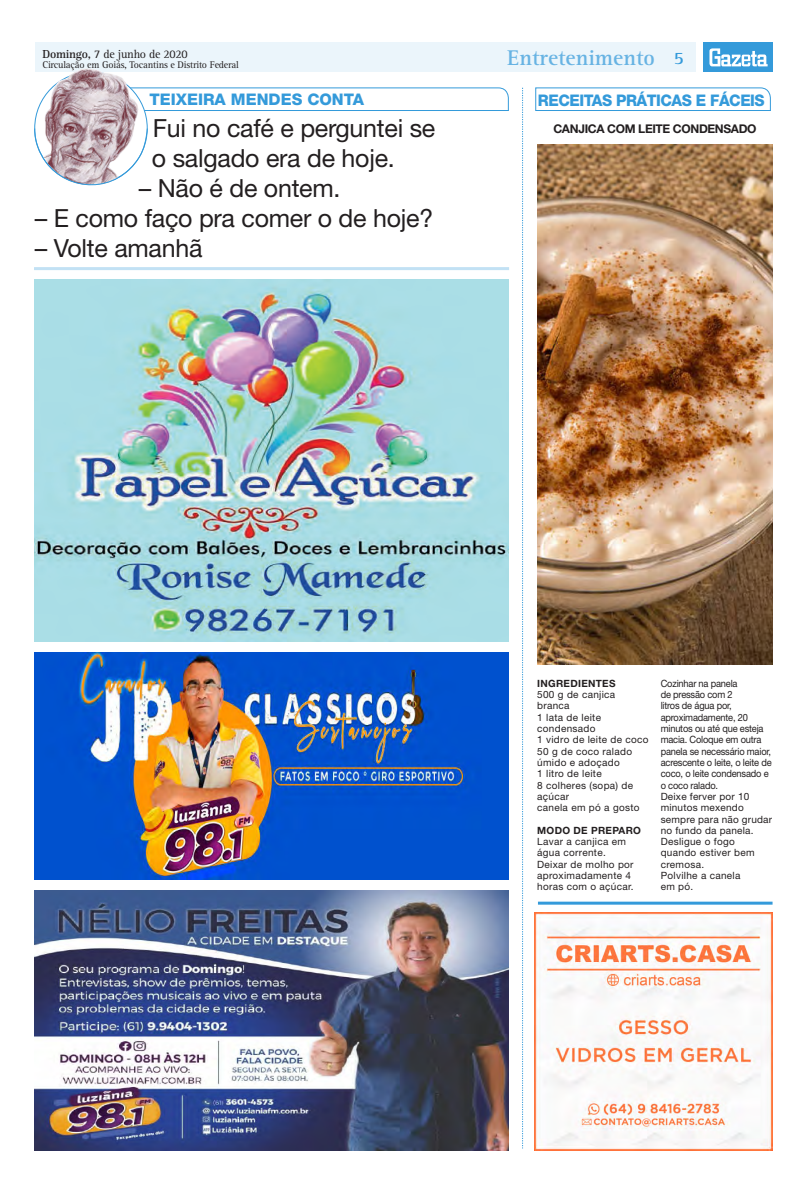
<style>
.page{position:relative;width:808px;height:1191px;background:#fff}
.page>*{position:absolute;margin:0;border:0;box-sizing:border-box;transform-origin:0 0}
.txt_colunas{font:25px "Helvetica Neue";letter-spacing:-.01em;color:#231f20}
.t1{font:700 22px "Rotis Serif";color:#67b3e3}
.t2{font:700 18px "Rotis Serif";color:#349ada}
.Coluna_nome{font:800 16px "Helvetica Neue";letter-spacing:-.03em;color:#349ada;scale:.95 1}
.Coluna_nome-2{font:800 16px "Helvetica Neue";color:#349ada}
.Intertítulo{font:700 12px "Helvetica Neue";letter-spacing:-.03em;color:#231f20}
.t3{font:12px "Rotis Serif";letter-spacing:-.02em;color:#231f20}
.txt_colunas-2{font:10px/11.3px "Helvetica Neue";letter-spacing:.02em;color:#231f20}
.txt_colunas-3{font:10px/11.3px "Helvetica Neue";letter-spacing:-.02em;color:#231f20;scale:.93 1}
.t4{font:10px "Rotis Serif";letter-spacing:-.02em;color:#231f20}
.Intertítulo-2{font:700 10px "Helvetica Neue";letter-spacing:.03em;color:#231f20}
.s1{font-weight:700}
</style>
<div class="page">
<div style="left:35px;top:43px;width:661px;height:29px;background:#ebf5fb"></div>
<div style="left:703px;top:43px;width:69px;height:29px;background:#349ada"></div>
<svg style="left:709px;top:48px;width:59px;height:18px"></svg>
<svg style="left:522px;top:88px;width:1px;height:1060px"></svg>
<svg style="left:141px;top:88px;width:368px;height:23px"></svg>
<hr style="left:34px;top:267px;width:475px;height:3px;background:#c2e1f4">
<img style="left:41px;top:68px;width:100px;height:60px">
<svg style="left:34px;top:128px;width:114px;height:58px"></svg>
<hr style="left:538px;top:901px;width:234px;height:3px;background:#349ada">
<img style="left:35px;top:280px;width:473px;height:361px">
<img style="left:35px;top:890px;width:473px;height:260px">
<svg style="left:535px;top:88px;width:236px;height:23px"></svg>
<img style="left:35px;top:653px;width:473px;height:226px">
<img style="left:535px;top:912px;width:237px;height:238px">
<img style="left:538px;top:144px;width:234px;height:520px">
<p class="t3" style="left:43px;top:47px;width:147px"><span class="s1">Domingo,</span> 7 de junho de 2020</p>
<p class="t4" style="left:43px;top:59px;width:198px">Circulação em Goiás, Tocantins e Distrito Federal</p>
<p class="t1" style="left:507px;top:45px;width:149px">Entretenimento</p>
<p class="t2" style="left:674px;top:48px;width:12px">5</p>
<p class="Coluna_nome-2" style="left:149px;top:90px;width:216px">TEIXEIRA MENDES CONTA</p>
<p class="Coluna_nome" style="left:538px;top:90px;width:240px">RECEITAS PRÁTICAS E FÁCEIS</p>
<p class="txt_colunas" style="left:153px;top:113px;width:284px">Fui no café e perguntei se</p>
<p class="txt_colunas" style="left:152px;top:143px;width:244px">o salgado era de hoje.</p>
<p class="txt_colunas" style="left:139px;top:173px;width:203px">– Não é de ontem.</p>
<p class="txt_colunas" style="left:35px;top:203px;width:400px">– E como faço pra comer o de hoje?</p>
<p class="txt_colunas" style="left:35px;top:233px;width:169px">– Volte amanhã</p>
<p class="Intertítulo" style="left:553px;top:121px;width:205px">CANJICA COM LEITE CONDENSADO</p>
<p class="Intertítulo-2" style="left:537px;top:677px;width:80px">INGREDIENTES</p>
<p class="txt_colunas-2" style="left:537px;top:689px;width:80px">500 g de canjica branca</p>
<p class="txt_colunas-2" style="left:537px;top:711px;width:65px">1 lata de leite condensado</p>
<p class="txt_colunas-2" style="left:537px;top:734px;width:113px">1 vidro de leite de coco</p>
<p class="txt_colunas-2" style="left:537px;top:745px;width:96px">50 g de coco ralado úmido e adoçado</p>
<p class="txt_colunas-2" style="left:537px;top:768px;width:66px">1 litro de leite</p>
<p class="txt_colunas-2" style="left:537px;top:779px;width:97px">8 colheres (sopa) de açúcar</p>
<p class="txt_colunas-2" style="left:537px;top:802px;width:104px">canela em pó a gosto</p>
<p class="Intertítulo-2" style="left:537px;top:824px;width:105px">MODO DE PREPARO</p>
<p class="txt_colunas-2" style="left:537px;top:835px;width:90px">Lavar a canjica em água corrente.</p>
<p class="txt_colunas-2" style="left:537px;top:858px;width:98px">Deixar de molho por aproximadamente 4 horas com o açúcar.</p>
<p class="txt_colunas-3" style="left:661px;top:677px;width:121px">Cozinhar na panela<br>de pressão com 2<br>litros de água por, aproximadamente, 20 minutos ou até que esteja macia. Coloque em outra panela se necessário maior, acrescente o leite, o leite de coco, o leite condensado e o coco ralado.</p>
<p class="txt_colunas-2" style="left:661px;top:790px;width:113px">Deixe ferver por 10 minutos mexendo sempre para não grudar no fundo da panela.</p>
<p class="txt_colunas-2" style="left:661px;top:835px;width:96px">Desligue o fogo quando estiver bem cremosa.</p>
<p class="txt_colunas-2" style="left:661px;top:869px;width:81px">Polvilhe a canela</p>
<p class="txt_colunas-2" style="left:661px;top:881px;width:34px">em pó.</p>
</div>
